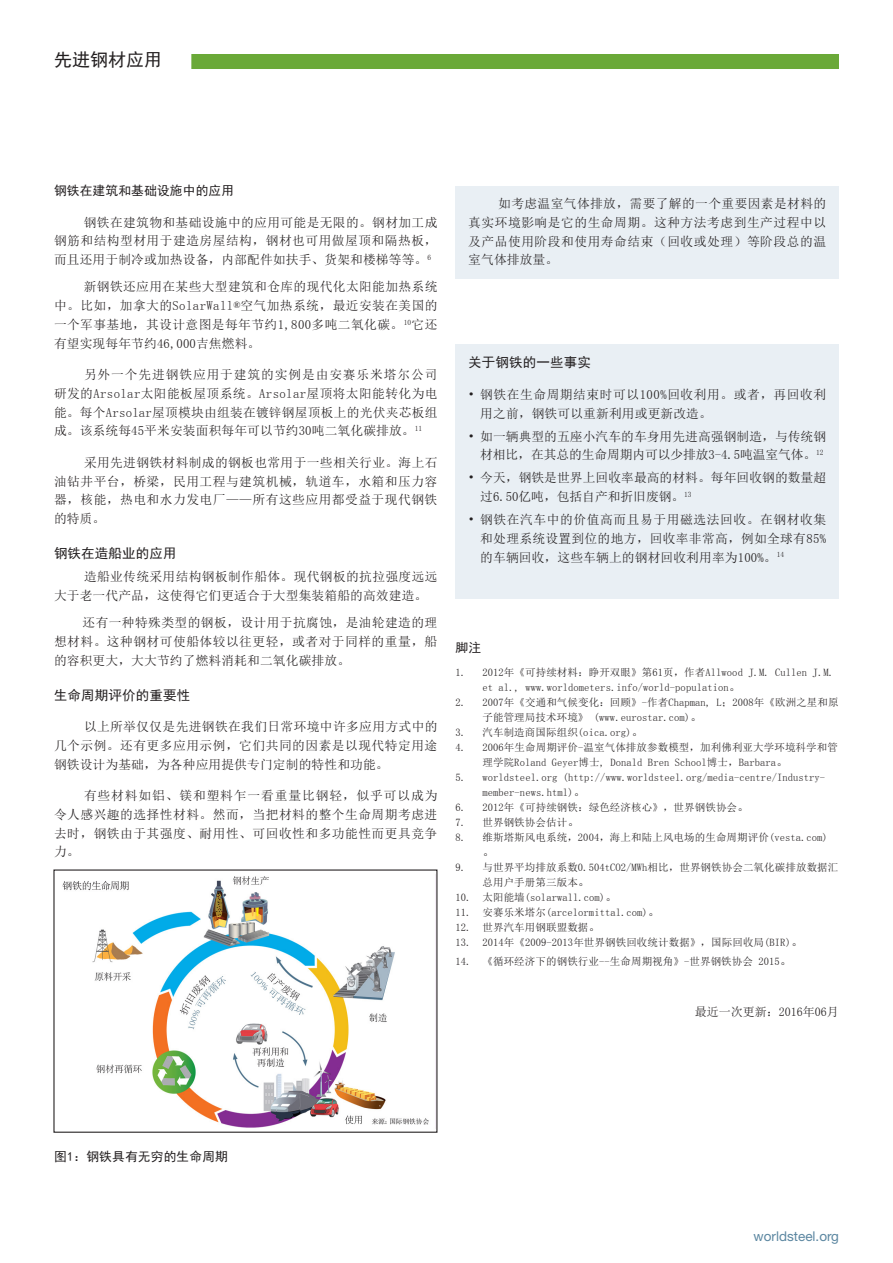
<style>
.page{position:relative;width:893px;height:1263px;background:#fff}
.page>*{position:absolute;margin:0;border:0;box-sizing:border-box;transform-origin:0 0}
.Page_2_header{font:18px "Sim Hei";color:#231f20}
.Title_2{font:13.5px "Sim Hei";letter-spacing:.01em;color:#231f20}
.t1{font:13.5px "Helvetica Neue LT";color:#5c87a1}
.t2{font:12.75px/18.8px "Sim Sun";letter-spacing:.02em;color:#231f20;text-align:justify}
.t3{font:12.75px/18.8px "Sim Sun";letter-spacing:.04em;color:#231f20}
.t4{font:12.75px "Sim Hei";letter-spacing:.01em;color:#231f20}
.Dateline{font:12px "Sim Sun";color:#231f20}
.t5{font:10.5px/15px "Sim Sun";letter-spacing:.01em;color:#231f20}
.s1{font-size:12.75px}
</style>
<div class="page">
<div style="left:191px;top:54px;width:648px;height:15px;background:#6aa938"></div>
<div style="left:455px;top:186px;width:384px;height:93px;background:#e9eff4"></div>
<div style="left:455px;top:344px;width:384px;height:255px;background:#e9eff4"></div>
<img style="left:62px;top:876px;width:367px;height:252px">
<div style="left:53px;top:869px;width:384px;height:264px;border:1px solid #231f20"></div>
<p class="Page_2_header" style="left:54px;top:51px;width:109px">先进钢材应用</p>
<p class="t4" style="left:54px;top:184px;width:182px">钢铁在建筑和基础设施中的应用</p>
<p class="t2" style="left:54px;top:213px;width:385px;text-indent:30px">钢铁在建筑物和基础设施中的应用可能是无限的。钢材加工成钢筋和结构型材用于建造房屋结构，钢材也可用做屋顶和隔热板，而且还用于制冷或加热设备，内部配件如扶手、货架和楼梯等等。<sup>6</sup></p>
<p class="t2" style="left:54px;top:277px;width:385px;text-indent:30px">新钢铁还应用在某些大型建筑和仓库的现代化太阳能加热系统中。比如，加拿大的SolarWall®空气加热系统，最近安装在美国的一个军事基地，其设计意图是每年节约1,800多吨二氧化碳。<sup>10</sup>它还有望实现每年节约46,000吉焦燃料。</p>
<p class="t2" style="left:54px;top:365px;width:385px;text-indent:30px">另外一个先进钢铁应用于建筑的实例是由安赛乐米塔尔公司研发的Arsolar太阳能板屋顶系统。Arsolar屋顶将太阳能转化为电能。每个Arsolar屋顶模块由组装在镀锌钢屋顶板上的光伏夹芯板组成。该系统每45平米安装面积每年可以节约30吨二氧化碳排放。<sup>11</sup></p>
<p class="t2" style="left:54px;top:453px;width:385px;text-indent:30px">采用先进钢铁材料制成的钢板也常用于一些相关行业。海上石油钻井平台，桥梁，民用工程与建筑机械，轨道车，水箱和压力容器，核能，热电和水力发电厂——所有这些应用都受益于现代钢铁的特质。</p>
<p class="Title_2" style="left:54px;top:546px;width:124px">钢铁在造船业的应用</p>
<p class="t2" style="left:54px;top:567px;width:385px;text-indent:30px">造船业传统采用结构钢板制作船体。现代钢板的抗拉强度远远大于老一代产品，这使得它们更适合于大型集装箱船的高效建造。</p>
<p class="t2" style="left:54px;top:613px;width:385px;text-indent:29px">还有一种特殊类型的钢板，设计用于抗腐蚀，是油轮建造的理想材料。这种钢材可使船体较以往更轻，或者对于同样的重量，船的容积更大，大大节约了燃料消耗和二氧化碳排放。</p>
<p class="Title_2" style="left:54px;top:688px;width:138px">生命周期评价的重要性</p>
<p class="t2" style="left:54px;top:717px;width:385px;text-indent:30px">以上所举仅仅是先进钢铁在我们日常环境中许多应用方式中的几个示例。还有更多应用示例，它们共同的因素是以现代特定用途钢铁设计为基础，为各种应用提供专门定制的特性和功能。</p>
<p class="t2" style="left:54px;top:786px;width:385px;text-indent:30px">有些材料如铝、镁和塑料乍一看重量比钢轻，似乎可以成为令人感兴趣的选择性材料。然而，当把材料的整个生命周期考虑进去时，钢铁由于其强度、耐用性、可回收性和多功能性而更具竞争力。</p>
<p class="t2" style="left:468px;top:194px;width:359px;text-indent:30px">如考虑温室气体排放，需要了解的一个重要因素是材料的真实环境影响是它的生命周期。这种方法考虑到生产过程中以及产品使用阶段和使用寿命结束（回收或处理）等阶段总的温室气体排放量。</p>
<p class="Title_2" style="left:468px;top:356px;width:124px">关于钢铁的一些事实</p>
<p class="t3" style="left:480px;top:385px;width:347px;text-indent:-12px">• 钢铁在生命周期结束时可以100%回收利用。或者，再回收利用之前，钢铁可以重新利用或更新改造。</p>
<p class="t2" style="left:468px;top:427px;width:359px;text-align:right">• 如一辆典型的五座小汽车的车身用先进高强钢制造，与传统钢材相比，在其总的生命周期内可以少排放3-4.5吨温室气体。<sup>12</sup></p>
<p class="t2" style="left:480px;top:468px;width:347px;text-indent:-12px">• 今天，钢铁是世界上回收率最高的材料。每年回收钢的数量超过6.50亿吨，包括自产和折旧废钢。<sup>13</sup></p>
<p class="t2" style="left:480px;top:510px;width:347px;text-indent:-12px">• 钢铁在汽车中的价值高而且易于用磁选法回收。在钢材收集和处理系统设置到位的地方，回收率非常高，例如全球有85%的车辆回收，这些车辆上的钢材回收利用率为100%。<sup>14</sup></p>
<p class="t4" style="left:455px;top:641px;width:27px">脚注</p>
<p class="t5" style="left:482px;top:664px;width:353px;text-indent:-27px">1. 2012年《可持续材料：睁开双眼》第61页，作者Allwood J.M. Cullen J.M. et al., www.worldometers.info/world-population<span class="s1">。</span></p>
<p class="t5" style="left:482px;top:694px;width:358px;text-indent:-27px">2. 2007年《交通和气候变化：回顾》-作者Chapman, L；2008年《欧洲之星和原子能管理局技术环境》 (www.eurostar.com)<span class="s1">。</span></p>
<p class="t5" style="left:455px;top:724px;width:190px">3. 汽车制造商国际组织(oica.org)<span class="s1">。</span></p>
<p class="t5" style="left:482px;top:739px;width:357px;text-indent:-27px">4. 2006年生命周期评价-温室气体排放参数模型，加利佛利亚大学环境科学和管理学院Roland Geyer博士, Donald Bren School博士，Barbara<span class="s1">。</span></p>
<p class="t5" style="left:482px;top:769px;width:344px;text-indent:-27px">5. worldsteel.org (http://www.worldsteel.org/media-centre/Industry&shy;member-news.html)<span class="s1">。</span></p>
<p class="t5" style="left:455px;top:799px;width:296px">6. 2012年《可持续钢铁：绿色经济核心》，世界钢铁协会<span class="s1">。</span></p>
<p class="t5" style="left:455px;top:814px;width:126px">7. 世界钢铁协会估计<span class="s1">。</span></p>
<p class="t5" style="left:455px;top:829px;width:374px">8. 维斯塔斯风电系统，2004，海上和陆上风电场的生命周期评价(vesta.com)</p>
<p class="t2" style="left:482px;top:842px;width:14px">。</p>
<p class="t5" style="left:482px;top:859px;width:357px;text-indent:-27px">9. 与世界平均排放系数0.504tCO2/MWh相比，世界钢铁协会二氧化碳排放数据汇总用户手册第三版本<span class="s1">。</span></p>
<p class="t5" style="left:455px;top:889px;width:164px">10. 太阳能墙(solarwall.com)<span class="s1">。</span></p>
<p class="t5" style="left:455px;top:904px;width:207px">11. 安赛乐米塔尔(arcelormittal.com)<span class="s1">。</span></p>
<p class="t5" style="left:455px;top:919px;width:147px">12. 世界汽车用钢联盟数据<span class="s1">。</span></p>
<p class="t5" style="left:455px;top:934px;width:350px">13. 2014年《2009-2013年世界钢铁回收统计数据》，国际回收局(BIR)<span class="s1">。</span></p>
<p class="t5" style="left:455px;top:953px;width:339px">14. 《循环经济下的钢铁行业--生命周期视角》-世界钢铁协会 2015<span class="s1">。</span></p>
<p class="Dateline" style="left:695px;top:1006px;width:146px">最近一次更新：2016年06月</p>
<p class="t4" style="left:54px;top:1150px;width:175px">图1：钢铁具有无穷的生命周期</p>
<p class="t1" style="left:754px;top:1228px;width:87px">worldsteel.org</p>
</div>
